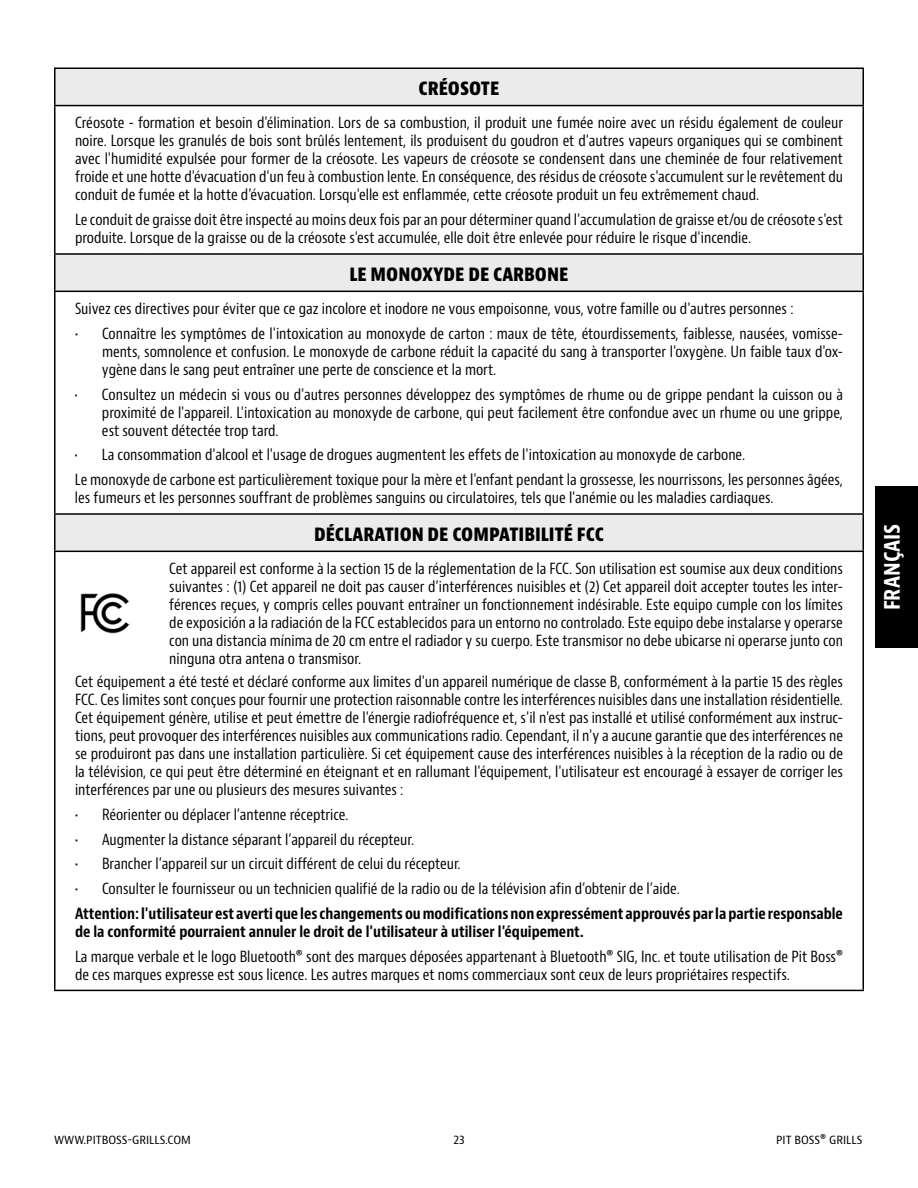
<style>
.page{position:relative;width:918px;height:1188px;background:#fff}
.page>*{position:absolute;margin:0;border:0;box-sizing:border-box;transform-origin:0 0}
.t1{font:700 condensed 22.65px "Bernina Sans";color:#fff}
.t2{font:700 condensed 19.5px "Bernino Sans";color:#000}
.t3{font:condensed 15px/18px "Bernino Sans";color:#000;text-align:justify}
.t4{font:700 condensed 15px/18px "Bernino Sans";color:#000}
.t5{font:condensed 12px "Bernino Sans";color:#000}
</style>
<div class="page">
<div style="left:875px;top:486px;width:43px;height:162px;background:#000"></div>
<svg style="left:56px;top:69px;width:806px;height:482px"></svg>
<hr style="left:54px;top:106px;width:2px;height:147px;background:#000">
<hr style="left:862px;top:106px;width:2px;height:147px;background:#000">
<hr style="left:54px;top:292px;width:2px;height:221px;background:#000">
<hr style="left:862px;top:292px;width:2px;height:221px;background:#000">
<hr style="left:54px;top:551px;width:95px;height:1px;background:#000">
<hr style="left:54px;top:552px;width:2px;height:123px;background:#000">
<hr style="left:149px;top:551px;width:715px;height:1px;background:#000">
<hr style="left:862px;top:552px;width:2px;height:123px;background:#000">
<hr style="left:54px;top:675px;width:2px;height:315px;background:#000">
<hr style="left:862px;top:675px;width:2px;height:315px;background:#000">
<hr style="left:54px;top:990px;width:95px;height:1px;background:#000">
<hr style="left:149px;top:990px;width:715px;height:1px;background:#000">
<hr style="left:54px;top:68px;width:95px;height:1px;background:#000">
<hr style="left:54px;top:69px;width:2px;height:36px;background:#000">
<hr style="left:149px;top:68px;width:715px;height:1px;background:#000">
<hr style="left:862px;top:69px;width:2px;height:36px;background:#000">
<hr style="left:54px;top:105px;width:95px;height:1px;background:#000">
<hr style="left:149px;top:105px;width:715px;height:1px;background:#000">
<hr style="left:54px;top:253px;width:95px;height:2px;background:#000">
<hr style="left:54px;top:255px;width:2px;height:36px;background:#000">
<hr style="left:149px;top:253px;width:715px;height:2px;background:#000">
<hr style="left:862px;top:255px;width:2px;height:36px;background:#000">
<hr style="left:54px;top:291px;width:95px;height:1px;background:#000">
<hr style="left:149px;top:291px;width:715px;height:1px;background:#000">
<hr style="left:54px;top:513px;width:95px;height:2px;background:#000">
<hr style="left:54px;top:515px;width:2px;height:36px;background:#000">
<hr style="left:149px;top:513px;width:715px;height:2px;background:#000">
<hr style="left:862px;top:515px;width:2px;height:36px;background:#000">
<img style="left:80px;top:593px;width:50px;height:41px">
<h2 class="t2" style="left:419px;top:76px;width:82px">CRÉOSOTE</h2>
<p class="t3" style="left:75px;top:114px;width:770px">Créosote - formation et besoin d'élimination. Lors de sa combustion, il produit une fumée noire avec un résidu également de couleur noire. Lorsque les granulés de bois sont brûlés lentement, ils produisent du goudron et d'autres vapeurs organiques qui se combinent avec l'humidité expulsée pour former de la créosote. Les vapeurs de créosote se condensent dans une cheminée de four relativement froide et une hotte d'évacuation d'un feu à combustion lente. En conséquence, des résidus de créosote s'accumulent sur le revêtement du conduit de fumée et la hotte d'évacuation. Lorsqu'elle est enflammée, cette créosote produit un feu extrêmement chaud.</p>
<p class="t3" style="left:75px;top:211px;width:770px">Le conduit de graisse doit être inspecté au moins deux fois par an pour déterminer quand l'accumulation de graisse et/ou de créosote s'est produite. Lorsque de la graisse ou de la créosote s'est accumulée, elle doit être enlevée pour réduire le risque d'incendie.</p>
<h2 class="t2" style="left:349px;top:261px;width:221px">LE MONOXYDE DE CARBONE</h2>
<p class="t3" style="left:75px;top:300px;width:720px">Suivez ces directives pour éviter que ce gaz incolore et inodore ne vous empoisonne, vous, votre famille ou d'autres personnes :</p>
<p class="t3" style="left:102px;top:325px;width:742px;text-indent:-27px">• Connaître les symptômes de l'intoxication au monoxyde de carton : maux de tête, étourdissements, faiblesse, nausées, vomisse&shy;ments, somnolence et confusion. Le monoxyde de carbone réduit la capacité du sang à transporter l'oxygène. Un faible taux d'ox&shy;ygène dans le sang peut entraîner une perte de conscience et la mort.</p>
<p class="t3" style="left:102px;top:386px;width:743px;text-indent:-27px">• Consultez un médecin si vous ou d'autres personnes développez des symptômes de rhume ou de grippe pendant la cuisson ou à proximité de l'appareil. L'intoxication au monoxyde de carbone, qui peut facilement être confondue avec un rhume ou une grippe, est souvent détectée trop tard.</p>
<p class="t3" style="left:75px;top:443px;width:770px;line-height:24.8px">• La consommation d'alcool et l'usage de drogues augmentent les effets de l'intoxication au monoxyde de carbone.<br>Le monoxyde de carbone est particulièrement toxique pour la mère et l'enfant pendant la grossesse, les nourrissons, les personnes âgées,</p>
<p class="t3" style="left:75px;top:489px;width:700px">les fumeurs et les personnes souffrant de problèmes sanguins ou circulatoires, tels que l'anémie ou les maladies cardiaques.</p>
<h2 class="t2" style="left:314px;top:521px;width:291px">DÉCLARATION DE COMPATIBILITÉ FCC</h2>
<p class="t3" style="left:169px;top:560px;width:675px">Cet appareil est conforme à la section 15 de la réglementation de la FCC. Son utilisation est soumise aux deux conditions suivantes : (1) Cet appareil ne doit pas causer d’interférences nuisibles et (2) Cet appareil doit accepter toutes les inter&shy;férences reçues, y compris celles pouvant entraîner un fonctionnement indésirable. Este equipo cumple con los límites de exposición a la radiación de la FCC establecidos para un entorno no controlado. Este equipo debe instalarse y operarse con una distancia mínima de 20 cm entre el radiador y su cuerpo. Este transmisor no debe ubicarse ni operarse junto con ninguna otra antena o transmisor.</p>
<p class="t3" style="left:75px;top:673px;width:770px">Cet équipement a été testé et déclaré conforme aux limites d'un appareil numérique de classe B, conformément à la partie 15 des règles FCC. Ces limites sont conçues pour fournir une protection raisonnable contre les interférences nuisibles dans une installation résidentielle.<br>Cet équipement génère, utilise et peut émettre de l'énergie radiofréquence et, s'il n'est pas installé et utilisé conformément aux instruc&shy;tions, peut provoquer des interférences nuisibles aux communications radio. Cependant, il n'y a aucune garantie que des interférences ne se produiront pas dans une installation particulière. Si cet équipement cause des interférences nuisibles à la réception de la radio ou de la télévision, ce qui peut être déterminé en éteignant et en rallumant l'équipement, l'utilisateur est encouragé à essayer de corriger les interférences par une ou plusieurs des mesures suivantes :</p>
<p class="t3" style="left:75px;top:806px;width:275px">• Réorienter ou déplacer l’antenne réceptrice.</p>
<p class="t3" style="left:75px;top:831px;width:341px">• Augmenter la distance séparant l’appareil du récepteur.</p>
<p class="t3" style="left:75px;top:855px;width:387px">• Brancher l’appareil sur un circuit différent de celui du récepteur.</p>
<p class="t3" style="left:75px;top:880px;width:606px">• Consulter le fournisseur ou un technicien qualifié de la radio ou de la télévision afin d’obtenir de l’aide.</p>
<p class="t4" style="left:75px;top:905px;width:770px">Attention: l'utilisateur est averti que les changements ou modifications non expressément approuvés par la partie responsable de la conformité pourraient annuler le droit de l'utilisateur à utiliser l'équipement.</p>
<p class="t3" style="left:75px;top:948px;width:770px">La marque verbale et le logo Bluetooth® sont des marques déposées appartenant à Bluetooth® SIG, Inc. et toute utilisation de Pit Boss® de ces marques expresse est sous licence. Les autres marques et noms commerciaux sont ceux de leurs propriétaires respectifs.</p>
<h1 class="t1" style="left:878px;top:610px;width:89px;rotate:-90deg">FRANÇAIS</h1>
<p class="t5" style="left:54px;top:1132px;width:139px">WWW.PITBOSS-GRILLS.COM</p>
<p class="t5" style="left:453px;top:1132px;width:13px">23</p>
<p class="t5" style="left:776px;top:1132px;width:88px">PIT BOSS® GRILLS</p>
</div>
